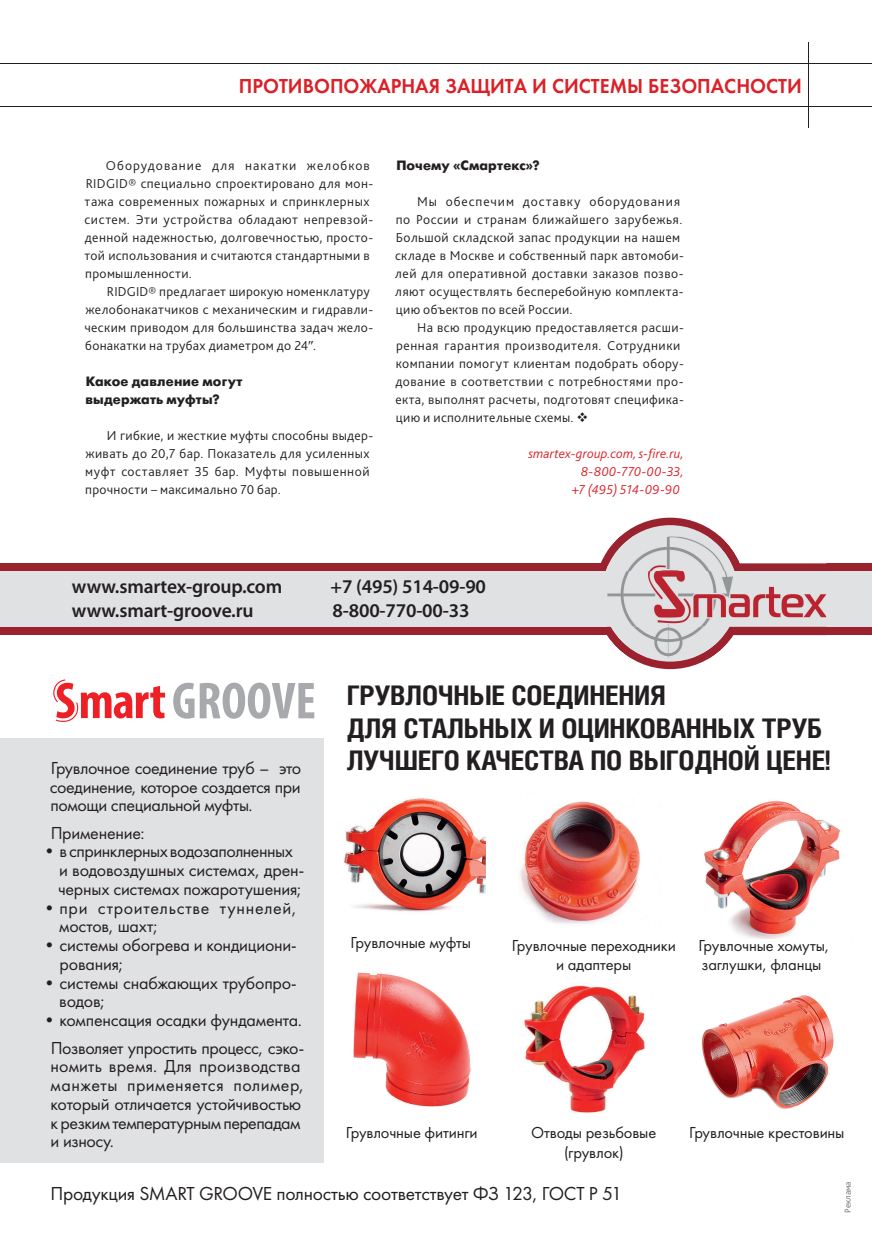
<style>
.page{position:relative;width:872px;height:1234px;background:#fff}
.page>*{position:absolute;margin:0;border:0;box-sizing:border-box;transform-origin:0 0}
.t1{font:700 27px/32.4px "Helios Cond";letter-spacing:-.01em;color:#231f20;scale:1.07 1}
.t2{font:21px "Futura Demi";color:#da2128;scale:.95 1}
.t3{font:600 19.5px/23.4px "Myriad Pro";letter-spacing:-.01em;color:#231f20}
.t4{font:19.5px "Futura Book C";letter-spacing:-.015em;color:#231f20}
.t5{font:18px/18.8px "Futura Book C";letter-spacing:-.015em;color:#231f20}
.t6{font:18px/18.8px "Futura Book C";letter-spacing:.035em;color:#231f20}
.t7{font:16.5px/19.8px "Futura Book C";letter-spacing:-.01em;color:#231f20;text-align:center}
.t8{font:300 13.5px/18px "Bliss Pro";letter-spacing:.03em;color:#231f20}
.t9{font:italic 300 13.5px/18px "Bliss Pro";letter-spacing:.01em;color:#da2128;text-align:right}
.t10{font:700 13.5px/18px "Futura Futuris";letter-spacing:.015em;color:#231f20}
.t11{font:300 9px "Bliss Pro";color:#6c6d70}
</style>
<div class="page">
<hr style="left:0;top:63px;width:872px;height:1px;background:#231f20">
<hr style="left:0;top:106px;width:872px;height:1px;background:#231f20">
<hr style="left:808px;top:43px;width:1px;height:85px;background:#231f20">
<img style="left:323px;top:790px;width:163px;height:139px">
<img style="left:353px;top:972px;width:118px;height:135px">
<img style="left:524px;top:985px;width:121px;height:128px">
<img style="left:701px;top:995px;width:133px;height:114px">
<img style="left:519px;top:801px;width:122px;height:123px">
<img style="left:704px;top:801px;width:136px;height:137px">
<div style="left:0;top:738px;width:323px;height:424px;background:#e0e1e3"></div>
<svg style="left:173px;top:682px;width:21px;height:36px"></svg>
<svg style="left:200px;top:682px;width:114px;height:36px"></svg>
<svg style="left:53px;top:679px;width:112px;height:42px"></svg>
<div style="left:0;top:563px;width:872px;height:72px;background:#9a222f"></div>
<svg style="left:594px;top:517px;width:126px;height:152px"></svg>
<div style="left:0;top:571px;width:872px;height:55px;background:#e0e1e3"></div>
<img style="left:742px;top:563px;width:84px;height:1px">
<img style="left:607px;top:536px;width:135px;height:35px">
<img style="left:738px;top:626px;width:88px;height:1px">
<img style="left:607px;top:626px;width:131px;height:31px">
<img style="left:607px;top:571px;width:219px;height:55px">
<h2 class="t2" style="left:239px;top:73px;width:594px">ПРОТИВОПОЖАРНАЯ ЗАЩИТА И СИСТЕМЫ БЕЗОПАСНОСТИ</h2>
<p class="t8" style="left:85px;top:156px;width:290px;text-indent:21px">Оборудование для накатки желобков RIDGID® специально спроектировано для мон&shy;тажа современных пожарных и спринклерных систем. Эти устройства обладают непревзой&shy;денной надежностью, долговечностью, просто&shy;той использования и считаются стандартными в промышленности.</p>
<p class="t8" style="left:84px;top:282px;width:290px;text-indent:23px">RIDGID® предлагает широкую номенклатуру желобонакатчиков с механическим и гидравли&shy;ческим приводом для большинства задач жело&shy;бонакатки на трубах диаметром до 24 .</p>
<p class="t10" style="left:85px;top:373px;width:158px">Какое давление могут выдержать муфты?</p>
<p class="t8" style="left:85px;top:426px;width:289px;text-indent:21px">И гибкие, и жесткие муфты способны выдер&shy;живать до 20,7 бар. Показатель для усиленных муфт составляет 35 бар. Муфты повышенной прочности – максимально 70 бар.</p>
<p class="t10" style="left:396px;top:157px;width:145px">Почему «Смартекс»?</p>
<p class="t8" style="left:395px;top:192px;width:290px;text-indent:22px">Мы обеспечим доставку оборудования по России и странам ближайшего зарубежья.<br>Большой складской запас продукции на нашем складе в Москве и собственный парк автомоби&shy;лей для оперативной доставки заказов позво&shy;ляют осуществлять бесперебойную комплекта&shy;цию объектов по всей России.</p>
<p class="t8" style="left:395px;top:318px;width:290px;text-indent:22px">На всю продукцию предоставляется расши&shy;ренная гарантия производителя. Сотрудники компании помогут клиентам подобрать обору&shy;дование в соответствии с потребностями про&shy;екта, выполнят расчеты, подготовят специфика&shy;цию и исполнительные схемы. ❖</p>
<p class="t9" style="left:528px;top:444px;width:157px">smartex-group.com, s-fire.ru,<br>8-800-770-00-33,<br>+7 (495) 514-09-90</p>
<h3 class="t3" style="left:72px;top:574px;width:212px">www.smartex-group.com www.smart-groove.ru</h3>
<h3 class="t3" style="left:331px;top:574px;width:157px">+7 (495) 514-09-90<br>8-800-770-00-33</h3>
<h1 class="t1" style="left:347px;top:678px;width:453px">ГРУВЛОЧНЫЕ СОЕДИНЕНИЯ<br>ДЛЯ СТАЛЬНЫХ И ОЦИНКОВАННЫХ ТРУБ<br>ЛУЧШЕГО КАЧЕСТВА ПО ВЫГОДНОЙ ЦЕНЕ!</h1>
<h3 class="t5" style="left:50px;top:758px;width:253px;text-align:justify">Грувлочное соединение труб – это соединение, которое создается при помощи специальной муфты.</h3>
<h3 class="t5" style="left:51px;top:823px;width:95px">Применение:</h3>
<h3 class="t5" style="left:58px;top:842px;width:247px;text-indent:-15px">• в спринклерных водозаполненных и водовоздушных системах, дрен&shy;черных системах пожаротушения;</h3>
<h3 class="t6" style="left:59px;top:898px;width:239px;text-indent:-16px">• при строительстве туннелей, мостов, шахт;</h3>
<h3 class="t5" style="left:60px;top:935px;width:238px;text-indent:-16px">• системы обогрева и кондициони&shy;рования;</h3>
<h3 class="t5" style="left:59px;top:973px;width:239px;text-indent:-16px">• системы снабжающих трубопро&shy;водов;</h3>
<h3 class="t5" style="left:44px;top:1006px;width:262px;line-height:27.3px;text-align:center">• компенсация осадки фундамента.<br>Позволяет упростить процесс, сэко-</h3>
<h3 class="t5" style="left:51px;top:1056px;width:255px">номить время. Для производства манжеты применяется полимер, который отличается устойчивостью к резким температурным перепадам и износу.</h3>
<p class="t7" style="left:350px;top:932px;width:122px">Грувлочные муфты</p>
<p class="t7" style="left:512px;top:935px;width:166px">Грувлочные переходники и адаптеры</p>
<p class="t7" style="left:698px;top:935px;width:132px;text-align:left">Грувлочные хомуты, заглушки, фланцы</p>
<p class="t7" style="left:346px;top:1122px;width:133px">Грувлочные фитинги</p>
<p class="t7" style="left:531px;top:1122px;width:127px">Отводы резьбовые (грувлок)</p>
<p class="t7" style="left:689px;top:1122px;width:157px">Грувлочные крестовины</p>
<h3 class="t4" style="left:51px;top:1182px;width:573px">Продукция SMART GROOVE полностью соответствует ФЗ 123, ГОСТ Р 51</h3>
<p class="t11" style="left:842px;top:1212px;width:33px;rotate:-90deg">Реклама</p>
</div>
